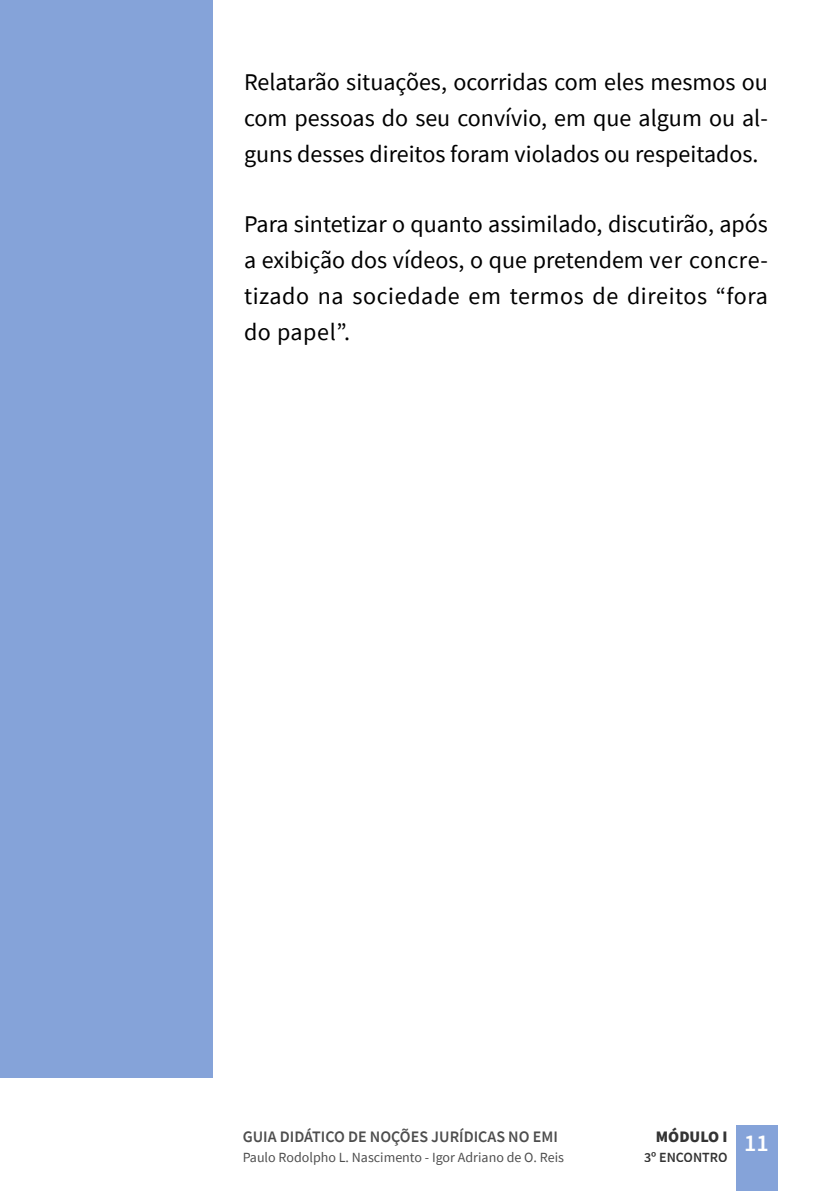
<style>
.page{position:relative;width:840px;height:1191px;background:#fff}
.page>*{position:absolute;margin:0;border:0;box-sizing:border-box;transform-origin:0 0}
.t1{font:24px/36px "Source Sans Pro";color:#000;text-align:justify}
.t2{font:600 24px "Source Sans Pro";color:#fff}
.t3{font:600 16px "Source Sans Pro";color:#000}
.t4{font:900 16px "Source Sans Pro";color:#000}
.t5{font:14px "Source Sans Pro";color:#000}
.t6{font:600 14px "Source Sans Pro";color:#000}
</style>
<div class="page">
<div style="left:735px;top:1125px;width:42px;height:66px;background:#85a3d9"></div>
<div style="left:0;top:0;width:213px;height:1077px;background:#85a3d9"></div>
<p class="t1" style="left:244px;top:64px;width:525px">Relatarão situações, ocorridas com eles mesmos ou com pessoas do seu convívio, em que algum ou al&shy;guns desses direitos foram violados ou respeitados.</p>
<p class="t1" style="left:244px;top:206px;width:525px">Para sintetizar o quanto assimilado, discutirão, após a exibição dos vídeos, o que pretendem ver concre&shy;tizado na sociedade em termos de direitos “fora do papel”.</p>
<p class="t3" style="left:242px;top:1125px;width:316px">GUIA DIDÁTICO DE NOÇÕES JURÍDICAS NO EMI</p>
<p class="t5" style="left:242px;top:1148px;width:323px">Paulo Rodolpho L. Nascimento - Igor Adriano de O. Reis</p>
<p class="t4" style="left:655px;top:1125px;width:73px">MÓDULO I</p>
<p class="t6" style="left:643px;top:1147px;width:85px">3º ENCONTRO</p>
<p class="t2" style="left:743px;top:1127px;width:26px">11</p>
</div>
